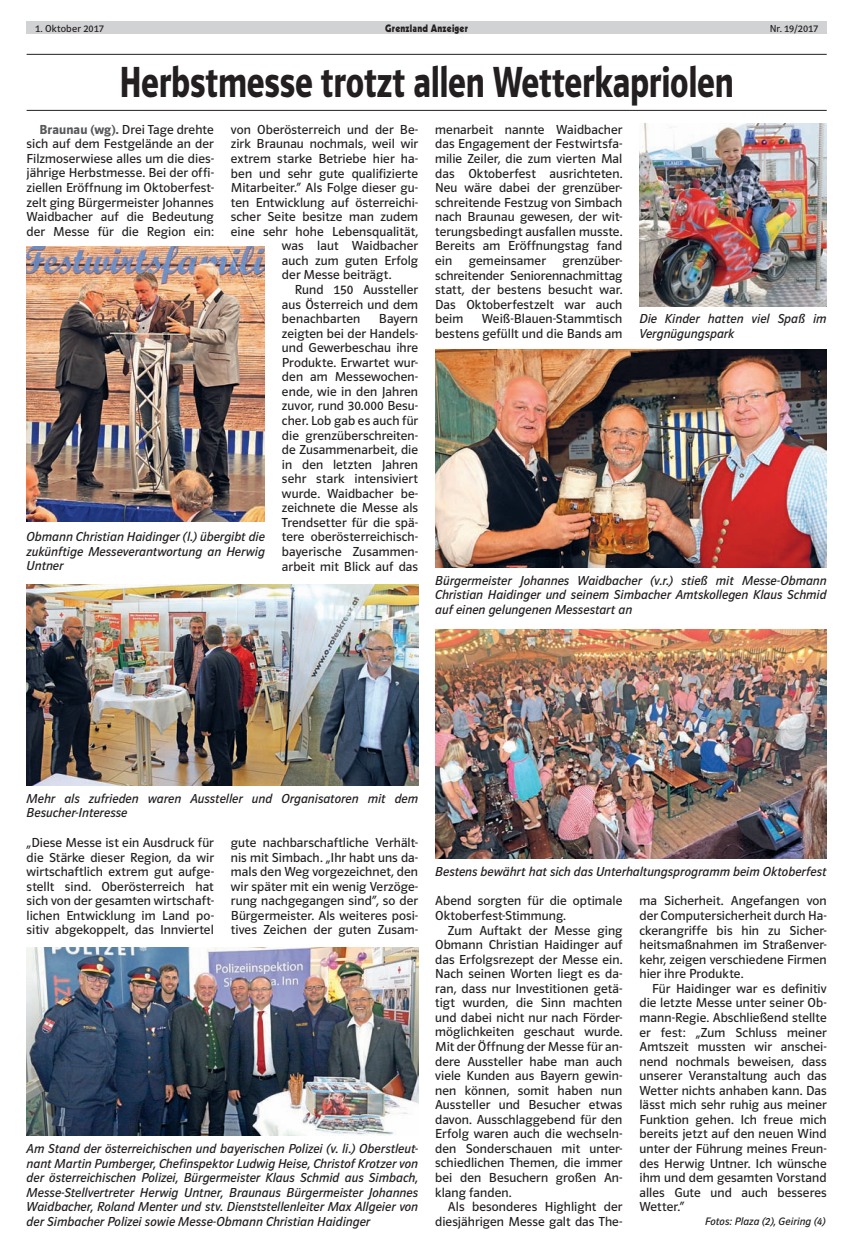
<style>
.page{position:relative;width:847px;height:1246px;background:#fff}
.page>*{position:absolute;margin:0;border:0;box-sizing:border-box;transform-origin:0 0}
.t1{font:600 45px "Polo 22";letter-spacing:-.01em;color:#231f20;scale:.8 1}
.t2{font:13.5px/14.5px "Polo 22 Buch";letter-spacing:.01em;color:#231f20;text-align:justify}
.t3{font:13.5px/14.5px "Polo 22 Buch Kursiv";letter-spacing:.005em;color:#231f20;text-align:justify}
.t4{font:11.25px "Polo 22 Buch Kursiv";letter-spacing:.005em;color:#231f20}
.t5{font:10.5px "Polo 22 Buch";letter-spacing:.015em;color:#231f20}
.t6{font:10.5px "Geometric 231 BT Heavy C";letter-spacing:.02em;color:#231f20;scale:.88 1}
.s1{font-family:"Polo 22";font-weight:600;color:#57585a}
</style>
<div class="page">
<div style="left:27px;top:21px;width:799px;height:13px;background:#d1d2d4"></div>
<hr style="left:27px;top:54px;width:799px;height:1px;background:#231f20">
<hr style="left:27px;top:110px;width:799px;height:1px;background:#231f20">
<img style="left:27px;top:947px;width:391px;height:188px">
<img style="left:639px;top:123px;width:187px;height:184px">
<img style="left:435px;top:350px;width:391px;height:218px">
<img style="left:27px;top:246px;width:238px;height:275px">
<img style="left:27px;top:584px;width:391px;height:201px">
<img style="left:435px;top:629px;width:391px;height:230px">
<p class="t5" style="left:35px;top:23px;width:70px">1. Oktober 2017</p>
<p class="t6" style="left:385px;top:22px;width:95px">Grenzland Anzeiger</p>
<p class="t5" style="left:769px;top:23px;width:50px">Nr. 19/2017</p>
<h1 class="t1" style="left:119px;top:58px;width:769px">Herbstmesse trotzt allen Wetterkapriolen</h1>
<p class="t2" style="left:27px;top:122px;width:189px;text-indent:13px"><span class="s1">Braunau (wg).</span> Drei Tage drehte sich auf dem Festgelände an der Filzmoserwiese alles um die dies&shy;jährige Herbstmesse. Bei der offi&shy;ziellen Eröffnung im Oktoberfest&shy;zelt ging Bürgermeister Johannes Waidbacher auf die Bedeutung der Messe für die Region ein:</p>
<p class="t2" style="left:231px;top:122px;width:189px">von Oberösterreich und der Be-</p>
<p class="t2" style="left:231px;top:137px;width:189px">zirk Braunau nochmals, weil wir</p>
<p class="t2" style="left:231px;top:151px;width:189px">extrem starke Betriebe hier ha-</p>
<p class="t2" style="left:231px;top:166px;width:189px">ben und sehr gute qualifizierte</p>
<p class="t2" style="left:231px;top:180px;width:189px">Mitarbeiter.“ Als Folge dieser gu-</p>
<p class="t2" style="left:231px;top:195px;width:189px">ten Entwicklung auf österreichi-</p>
<p class="t2" style="left:231px;top:209px;width:189px">scher Seite besitze man zudem</p>
<p class="t2" style="left:231px;top:224px;width:189px">eine sehr hohe Lebensqualität,</p>
<p class="t2" style="left:282px;top:239px;width:138px">was laut Waidbacher</p>
<p class="t2" style="left:282px;top:253px;width:138px">auch zum guten Erfolg</p>
<p class="t2" style="left:282px;top:268px;width:111px">der Messe beiträgt.</p>
<p class="t2" style="left:294px;top:282px;width:125px">Rund 150 Aussteller</p>
<p class="t2" style="left:282px;top:297px;width:138px">aus Österreich und dem</p>
<p class="t2" style="left:282px;top:311px;width:80px">benachbarten</p>
<p class="t2" style="left:282px;top:311px;width:138px;text-indent:97px">Bayern zeigten bei der Handels&shy;und Gewerbeschau ihre Produkte. Erwartet wur&shy;den am Messewochen&shy;ende, wie in den Jahren zuvor, rund 30.000 Besu&shy;cher. Lob gab es auch für die grenzüberschreiten&shy;de Zusammenarbeit, die in den letzten Jahren sehr stark intensiviert wurde. Waidbacher be&shy;zeichnete die Messe als Trendsetter für die spä&shy;tere oberösterreichisch&shy;bayerische Zusammen&shy;arbeit mit Blick auf das</p>
<p class="t3" style="left:27px;top:529px;width:240px">Obmann Christian Haidinger (l.) übergibt die zukünftige Messeverantwortung an Herwig Untner</p>
<p class="t2" style="left:435px;top:122px;width:189px">menarbeit nannte Waidbacher das Engagement der Festwirtsfa&shy;milie Zeiler, die zum vierten Mal das Oktoberfest ausrichteten.<br>Neu wäre dabei der grenzüber&shy;schreitende Festzug von Simbach nach Braunau gewesen, der wit&shy;terungsbedingt ausfallen musste.<br>Bereits am Eröffnungstag fand ein gemeinsamer grenzüber&shy;schreitender Seniorennachmittag statt, der bestens besucht war.<br>Das Oktoberfestzelt war auch beim</p>
<p class="t2" style="left:435px;top:311px;width:189px;text-align:right">Weiß-Blauen-Stammtisch bestens gefüllt und die Bands am</p>
<p class="t3" style="left:639px;top:311px;width:189px">Die Kinder hatten viel Spaß im<br>Vergnügungspark</p>
<p class="t3" style="left:435px;top:573px;width:393px">Bürgermeister Johannes Waidbacher (v.r.) stieß mit Messe-Obmann Christian Haidinger und seinem Simbacher Amtskollegen Klaus Schmid auf einen gelungenen Messestart an</p>
<p class="t3" style="left:27px;top:791px;width:393px">Mehr als zufrieden waren Aussteller und Organisatoren mit dem<br>Besucher-Interesse</p>
<p class="t2" style="left:27px;top:835px;width:189px">„Diese Messe ist ein Ausdruck für die Stärke dieser Region, da wir wirtschaftlich extrem gut aufge&shy;stellt sind. Oberösterreich hat sich von der gesamten wirtschaft&shy;lichen Entwicklung im Land po&shy;sitiv abgekoppelt, das Innviertel</p>
<p class="t2" style="left:231px;top:835px;width:189px">gute nachbarschaftliche Verhält&shy;nis mit Simbach. „Ihr habt uns da&shy;mals den Weg vorgezeichnet, den wir später mit ein wenig Verzöge&shy;rung nachgegangen sind“, so der Bürgermeister. Als weiteres posi&shy;tives Zeichen der guten Zusam-</p>
<p class="t3" style="left:27px;top:1141px;width:393px">Am Stand der österreichischen und bayerischen Polizei (v. li.) Oberstleut&shy;nant Martin Pumberger, Chefinspektor Ludwig Heise, Christof Krotzer von der österreichischen Polizei, Bürgermeister Klaus Schmid aus Simbach, Messe-Stellvertreter Herwig Untner, Braunaus Bürgermeister Johannes Waidbacher, Roland Menter und stv. Dienststellenleiter Max Allgeier von der Simbacher Polizei sowie Messe-Obmann Christian Haidinger</p>
<p class="t3" style="left:435px;top:864px;width:393px">Bestens bewährt hat sich das Unterhaltungsprogramm beim Oktoberfest</p>
<p class="t2" style="left:435px;top:893px;width:189px">Abend sorgten für die optimale<br>Oktoberfest-Stimmung.</p>
<p class="t2" style="left:435px;top:923px;width:189px;text-indent:13px">Zum Auftakt der Messe ging Obmann Christian Haidinger auf das Erfolgsrezept der Messe ein.<br>Nach seinen Worten liegt es da&shy;ran, dass nur Investitionen getä&shy;tigt wurden, die Sinn machten und dabei nicht nur nach Förder&shy;möglichkeiten geschaut wurde.<br>Mit der Öffnung der Messe für an&shy;dere Aussteller habe man auch viele Kunden aus Bayern gewin&shy;nen können, somit haben nun Aussteller und Besucher etwas davon. Ausschlaggebend für den Erfolg waren auch die wechseln&shy;den Sonderschauen mit unter&shy;schiedlichen Themen, die immer bei den Besuchern großen An&shy;klang fanden.</p>
<p class="t2" style="left:435px;top:1199px;width:189px;text-align:right">Als besonderes Highlight der diesjährigen Messe galt das The-</p>
<p class="t2" style="left:639px;top:893px;width:189px">ma Sicherheit. Angefangen von der Computersicherheit durch Ha&shy;ckerangriffe bis hin zu Sicher&shy;heitsmaßnahmen im Straßenver&shy;kehr, zeigen verschiedene Firmen hier ihre Produkte.</p>
<p class="t2" style="left:639px;top:981px;width:189px;text-indent:13px">Für Haidinger war es definitiv die letzte Messe unter seiner Ob&shy;mann-Regie. Abschließend stellte er fest: „Zum Schluss meiner Amtszeit mussten wir anschei&shy;nend nochmals beweisen, dass unserer Veranstaltung auch das Wetter nichts anhaben kann. Das lässt mich sehr ruhig aus meiner Funktion gehen. Ich freue mich bereits jetzt auf den neuen Wind unter der Führung meines Freun&shy;des Herwig Untner. Ich wünsche ihm und dem gesamten Vorstand alles Gute und auch besseres Wetter.“</p>
<p class="t4" style="left:704px;top:1215px;width:122px">Fotos: Plaza (2), Geiring (4)</p>
</div>
